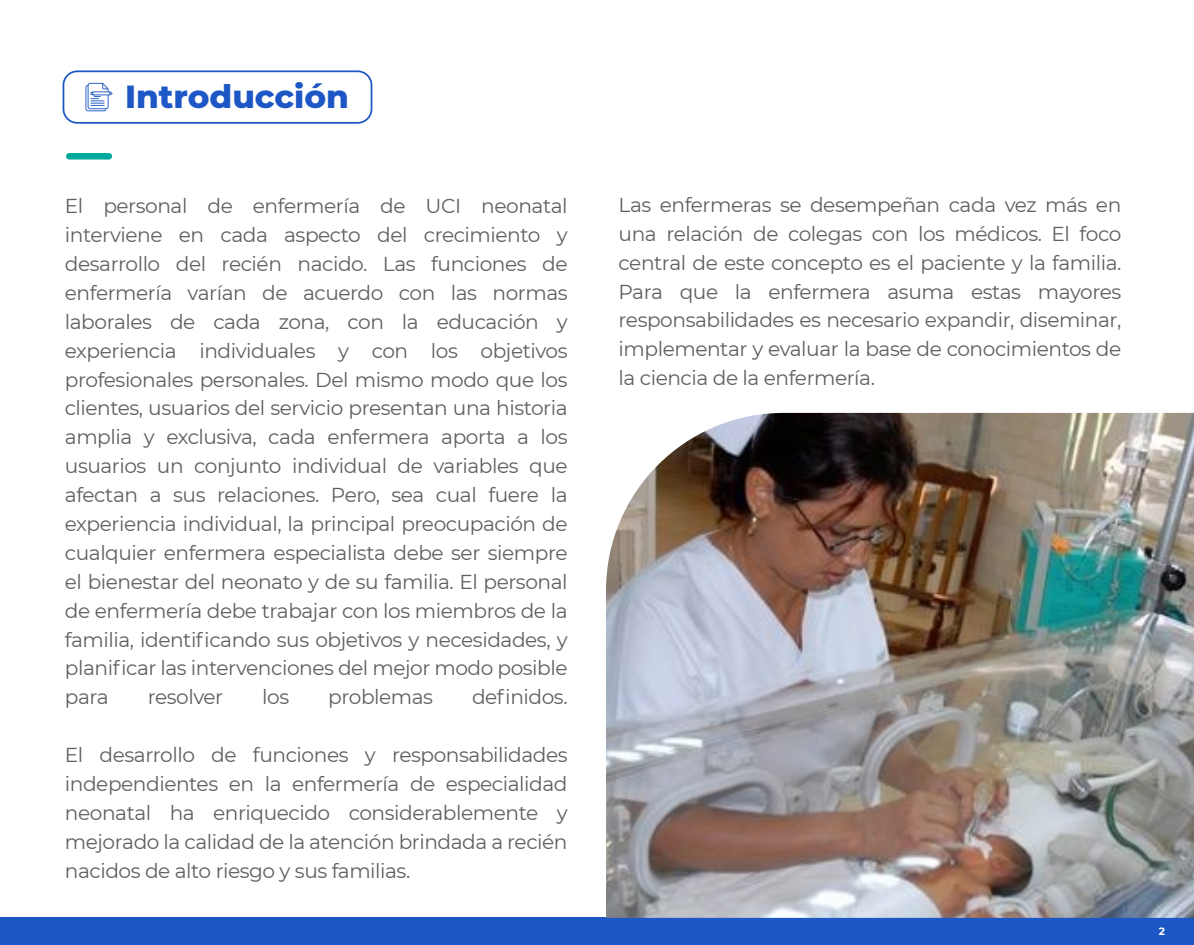
<style>
.page{position:relative;width:1194px;height:945px;background:#fff}
.page>*{position:absolute;margin:0;border:0;box-sizing:border-box;transform-origin:0 0}
.t1{font:800 32.64px "Montserrat";color:#1d57c5}
.t2{font:20.12px/28.9px "Montserrat";letter-spacing:-.02em;color:#606060;text-align:justify}
.t3{font:700 10.5px "Montserrat";color:#fff}
</style>
<div class="page">
<svg style="left:85px;top:83px;width:28px;height:28px"></svg>
<div style="left:63px;top:70px;width:309px;height:54px;border:2px solid #1d57c5;border-radius:14px"></div>
<div style="left:0;top:918px;width:1193px;height:27px;background:#1d57c5"></div>
<img style="left:606px;top:413px;width:587px;height:505px">
<div style="left:66px;top:153px;width:46px;height:7px;background:#00a99e;border-radius:3px"></div>
<h1 class="t1" style="left:125px;top:73px;width:225px">Introducción</h1>
<p class="t2" style="left:65px;top:191px;width:504px">El personal de enfermería de UCI neonatal interviene en cada aspecto del crecimiento y desarrollo del recién nacido. Las funciones de enfermería varían de acuerdo con las normas laborales de cada zona, con la educación y experiencia individuales y con los objetivos profesionales personales. Del mismo modo que los clientes, usuarios del servicio presentan una historia amplia y exclusiva, cada enfermera aporta a los usuarios un conjunto individual de variables que afectan a sus relaciones. Pero, sea cual fuere la experiencia individual, la principal preocupación de cualquier enfermera especialista debe ser siempre el bienestar del neonato y de su familia. El personal de enfermería debe trabajar con los miembros de la familia, identificando sus objetivos y necesidades, y planificar las intervenciones del mejor modo posible para</p>
<p class="t2" style="left:148px;top:682px;width:77px">resolver</p>
<p class="t2" style="left:262px;top:682px;width:28px">los</p>
<p class="t2" style="left:328px;top:682px;width:106px">problemas</p>
<p class="t2" style="left:472px;top:682px;width:97px">definidos.</p>
<p class="t2" style="left:65px;top:740px;width:504px">El desarrollo de funciones y responsabilidades independientes en la enfermería de especialidad neonatal ha enriquecido considerablemente y mejorado la calidad de la atención brindada a recién nacidos de alto riesgo y sus familias.</p>
<p class="t2" style="left:618px;top:190px;width:504px">Las enfermeras se desempeñan cada vez más en una relación de colegas con los médicos. El foco central de este concepto es el paciente y la familia.<br>Para que la enfermera asuma estas mayores responsabilidades es necesario expandir, diseminar, implementar y evaluar la base de conocimientos de la ciencia de la enfermería.</p>
<p class="t3" style="left:1158px;top:924px;width:8px">2</p>
</div>
